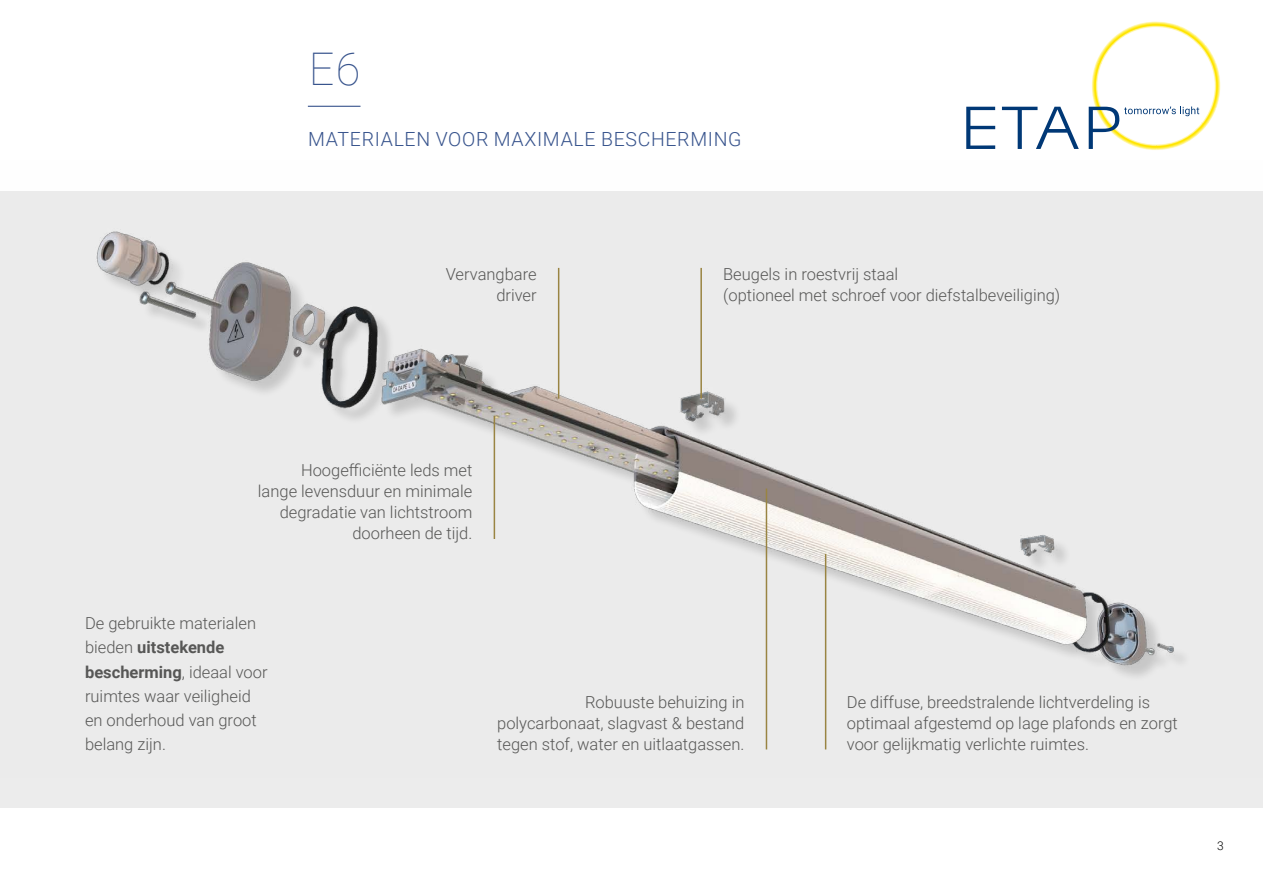
<style>
.page{position:relative;width:1263px;height:893px;background:#fff}
.page>*{position:absolute;margin:0;border:0;box-sizing:border-box;transform-origin:0 0}
.t1{font:100 45px "Roboto";color:#38548d}
.t2{font:300 19.5px "Roboto";letter-spacing:.035em;color:#38548d}
.t3{font:300 16.5px/21px "Roboto";color:#575756}
.t4{font:300 12px "Roboto";color:#000}
.s1{font-weight:700}
</style>
<div class="page">
<svg style="left:966px;top:107px;width:29px;height:42px"></svg>
<svg style="left:1002px;top:107px;width:77px;height:42px"></svg>
<svg style="left:1089px;top:21px;width:132px;height:129px"></svg>
<div style="left:0;top:191px;width:1263px;height:617px;background:#ececec"></div>
<hr style="left:308px;top:106px;width:52px;height:1px;background:#38548d">
<img style="left:96px;top:231px;width:1088px;height:519px">
<hr style="left:700px;top:268px;width:2px;height:131px;background:#998442">
<hr style="left:558px;top:268px;width:1px;height:131px;background:#998442">
<hr style="left:766px;top:488px;width:1px;height:261px;background:#998442">
<hr style="left:825px;top:554px;width:1px;height:195px;background:#998442">
<hr style="left:494px;top:416px;width:1px;height:123px;background:#998442">
<h1 class="t1" style="left:309px;top:37px;width:53px">E6</h1>
<p class="t2" style="left:308px;top:125px;width:435px">MATERIALEN VOOR MAXIMALE BESCHERMING</p>
<p class="t3" style="left:446px;top:263px;width:92px;text-align:right">Vervangbare driver</p>
<p class="t3" style="left:723px;top:263px;width:339px">Beugels in roestvrij staal<br>(optioneel met schroef voor diefstalbeveiliging)</p>
<p class="t3" style="left:258px;top:459px;width:216px;text-align:right">Hoogefficiënte leds met lange levensduur en minimale degradatie van lichtstroom doorheen de tijd.</p>
<p class="t3" style="left:85px;top:611px;width:184px;line-height:24px">De gebruikte materialen bieden <span class="s1">uitstekende bescherming</span>, ideaal voor ruimtes waar veiligheid en onderhoud van groot belang zijn.</p>
<p class="t3" style="left:497px;top:690px;width:249px;text-align:justify;text-indent:88px">Robuuste behuizing in polycarbonaat, slagvast &amp; bestand tegen stof, water en uitlaatgassen.</p>
<p class="t3" style="left:847px;top:691px;width:332px">De diffuse, breedstralende lichtverdeling is optimaal afgestemd op lage plafonds en zorgt voor gelijkmatig verlichte ruimtes.</p>
<p class="t4" style="left:1217px;top:838px;width:8px">3</p>
</div>
